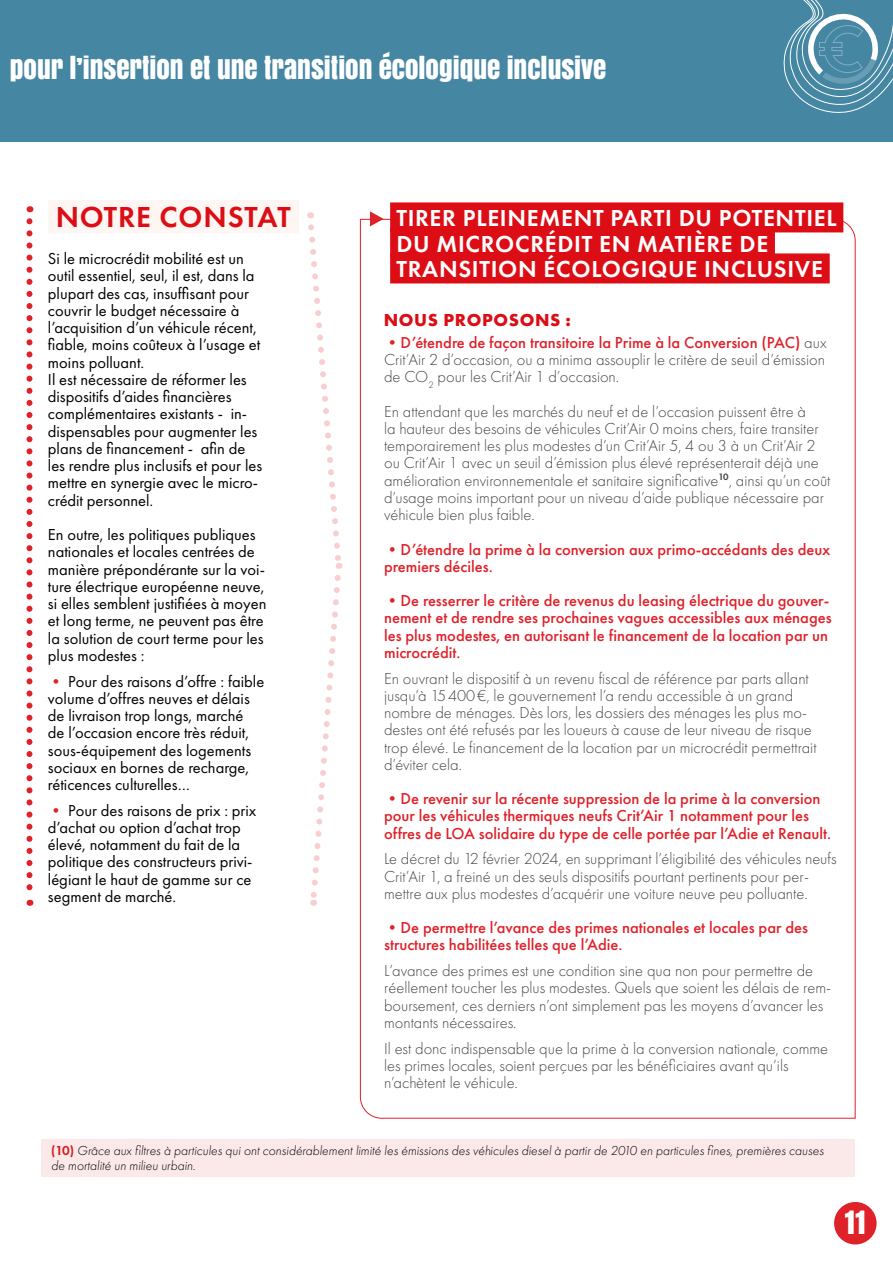
<style>
.page{position:relative;width:893px;height:1263px;background:#fff}
.page>*{position:absolute;margin:0;border:0;box-sizing:border-box;transform-origin:0 0}
.t1{font:600 30px "Futura PT";letter-spacing:.03em;color:#dc0d15}
.t2{font:30px "Anton";color:#fff}
.t3{font:27px "Anton";color:#fff}
.t4{font:600 24px/25.5px "Futura PT";letter-spacing:.03em;color:#fff}
.t5{font:700 18px "Futura PT";letter-spacing:.035em;color:#dc0d15}
.t6{font:300 16.5px/17.2px "Futura PT";color:#454444}
.t7{font:16.5px/17.2px "Futura PT";color:#000}
.t8{font:500 16.5px/17.2px "Futura PT";color:#df212a}
.t9{font:italic 300 13.5px/15px "Futura PT";color:#000}
.s1{font-weight:500;color:#df212a}
.s2{font-weight:600;font-style:normal;color:#d51b1a}
</style>
<div class="page">
<div style="left:834px;top:1202px;width:43px;height:42px;background:#df212a;border-radius:50%"></div>
<div style="left:0;top:0;width:893px;height:141px;background:#4586a2"></div>
<svg style="left:783px;top:0;width:110px;height:113px"></svg>
<hr style="left:0;top:595px;width:1px;height:30px;background:#dc0d15">
<svg style="left:360px;top:219px;width:495px;height:899px"></svg>
<div style="left:390px;top:202px;width:453px;height:30px;background:#dc0d15"></div>
<div style="left:390px;top:228px;width:385px;height:30px;background:#dc0d15"></div>
<div style="left:390px;top:253px;width:440px;height:30px;background:#dc0d15"></div>
<svg style="left:307px;top:212px;width:36px;height:694px"></svg>
<div style="left:41px;top:1139px;width:814px;height:38px;background:#fbe9ea"></div>
<svg style="left:370px;top:211px;width:14px;height:15px"></svg>
<div style="left:48px;top:200px;width:251px;height:33px;background:#fef6f2"></div>
<svg style="left:26px;top:221px;width:6px;height:685px"></svg>
<h2 class="t3" style="left:10px;top:47px;width:598px">pour l’insertion et une transition écologique inclusive</h2>
<h1 class="t1" style="left:56px;top:198px;width:236px">NOTRE CONSTAT</h1>
<p class="t7" style="left:48px;top:250px;width:216px">Si le microcrédit mobilité est un outil essentiel, seul, il est, dans la plupart des cas, insuffisant pour couvrir le budget nécessaire à l’acquisition d’un véhicule récent, fiable, moins coûteux à l’usage et moins polluant.<br>Il est nécessaire de réformer les dispositifs d’aides financières complémentaires existants - in&shy;dispensables pour augmenter les plans de financement - afin de les rendre plus inclusifs et pour les mettre en synergie avec le micro&shy;crédit personnel.</p>
<p class="t7" style="left:48px;top:526px;width:220px">En outre, les politiques publiques nationales et locales centrées de manière prépondérante sur la voi&shy;ture électrique européenne neuve, si elles semblent justifiées à moyen et long terme, ne peuvent pas être la solution de court terme pour les plus modestes :</p>
<p class="t7" style="left:48px;top:672px;width:218px"><span class="s1">•</span> Pour des raisons d’offre : faible volume d’offres neuves et délais de livraison trop longs, marché<br>de l’occasion encore très réduit, sous-équipement des logements sociaux en bornes de recharge, réticences culturelles…</p>
<p class="t7" style="left:48px;top:801px;width:210px"><span class="s1">•</span> Pour des raisons de prix : prix d’achat ou option d’achat trop élevé, notamment du fait de la politique des constructeurs privi&shy;légiant le haut de gamme sur ce segment de marché.</p>
<h3 class="t4" style="left:396px;top:205px;width:442px">TIRER PLEINEMENT PARTI DU POTENTIEL<br>DU MICROCRÉDIT EN MATIÈRE DE<br>TRANSITION ÉCOLOGIQUE INCLUSIVE</h3>
<p class="t5" style="left:384px;top:308px;width:189px">NOUS PROPOSONS :</p>
<p class="t6" style="left:384px;top:334px;width:444px;text-align:justify"><span class="s1">•D’étendre de façon transitoire la Prime à la Conversion (PAC)</span> aux Crit’Air 2 d’occasion, ou a minima assouplir le critère de seuil d’émission de CO<sub>2</sub> pour les Crit’Air 1 d’occasion.</p>
<p class="t6" style="left:384px;top:403px;width:448px">En attendant que les marchés du neuf et de l’occasion puissent être à<br>la hauteur des besoins de véhicules Crit’Air 0 moins chers, faire transiter temporairement les plus modestes d’un Crit’Air 5, 4 ou 3 à un Crit’Air 2 ou Crit’Air 1 avec un seuil d’émission plus élevé représenterait déjà une amélioration environnementale et sanitaire significative<sup>10</sup>, ainsi qu’un coût d’usage moins important pour un niveau d’aide publique nécessaire par véhicule bien plus faible.</p>
<p class="t8" style="left:384px;top:540px;width:448px">•D’étendre la prime à la conversion aux primo-accédants des deux premiers déciles.</p>
<p class="t8" style="left:384px;top:592px;width:449px">•De resserrer le critère de revenus du leasing électrique du gouver&shy;nement et de rendre ses prochaines vagues accessibles aux ménages les plus modestes, en autorisant le financement de la location par un microcrédit.</p>
<p class="t6" style="left:384px;top:669px;width:434px">En ouvrant le dispositif à un revenu fiscal de référence par parts allant jusqu’à 15400€, le gouvernement l’a rendu accessible à un grand nombre de ménages. Dès lors, les dossiers des ménages les plus mo&shy;destes ont été refusés par les loueurs à cause de leur niveau de risque trop élevé. Le financement de la location par un microcrédit permettrait d’éviter cela.</p>
<p class="t8" style="left:384px;top:790px;width:448px">•De revenir sur la récente suppression de la prime à la conversion pour les véhicules thermiques neufs Crit’Air 1 notamment pour les offres de LOA solidaire du type de celle portée par l’Adie et Renault.</p>
<p class="t6" style="left:384px;top:850px;width:454px">Le décret du 12 février 2024, en supprimant l’éligibilité des véhicules neufs<br>Crit’Air 1, a freiné un des seuls dispositifs pourtant pertinents pour per&shy;mettre aux plus modestes d’acquérir une voiture neuve peu polluante.</p>
<p class="t8" style="left:384px;top:919px;width:425px">•De permettre l’avance des primes nationales et locales par des structures habilitées telles que l’Adie.</p>
<p class="t6" style="left:384px;top:962px;width:449px">L’avance des primes est une condition sine qua non pour permettre de réellement toucher les plus modestes. Quels que soient les délais de rem&shy;boursement, ces derniers n’ont simplement pas les moyens d’avancer les montants nécessaires.</p>
<p class="t6" style="left:384px;top:1039px;width:446px">Il est donc indispensable que la prime à la conversion nationale, comme les primes locales, soient perçues par les bénéficiaires avant qu’ils n’achètent le véhicule.</p>
<p class="t9" style="left:51px;top:1143px;width:774px"><span class="s2">(10)</span> Grâce aux filtres à particules qui ont considérablement limité les émissions des véhicules diesel à partir de 2010 en particules fines, premières causes de mortalité un milieu urbain.</p>
<h1 class="t2" style="left:845px;top:1199px;width:22px">11</h1>
</div>
